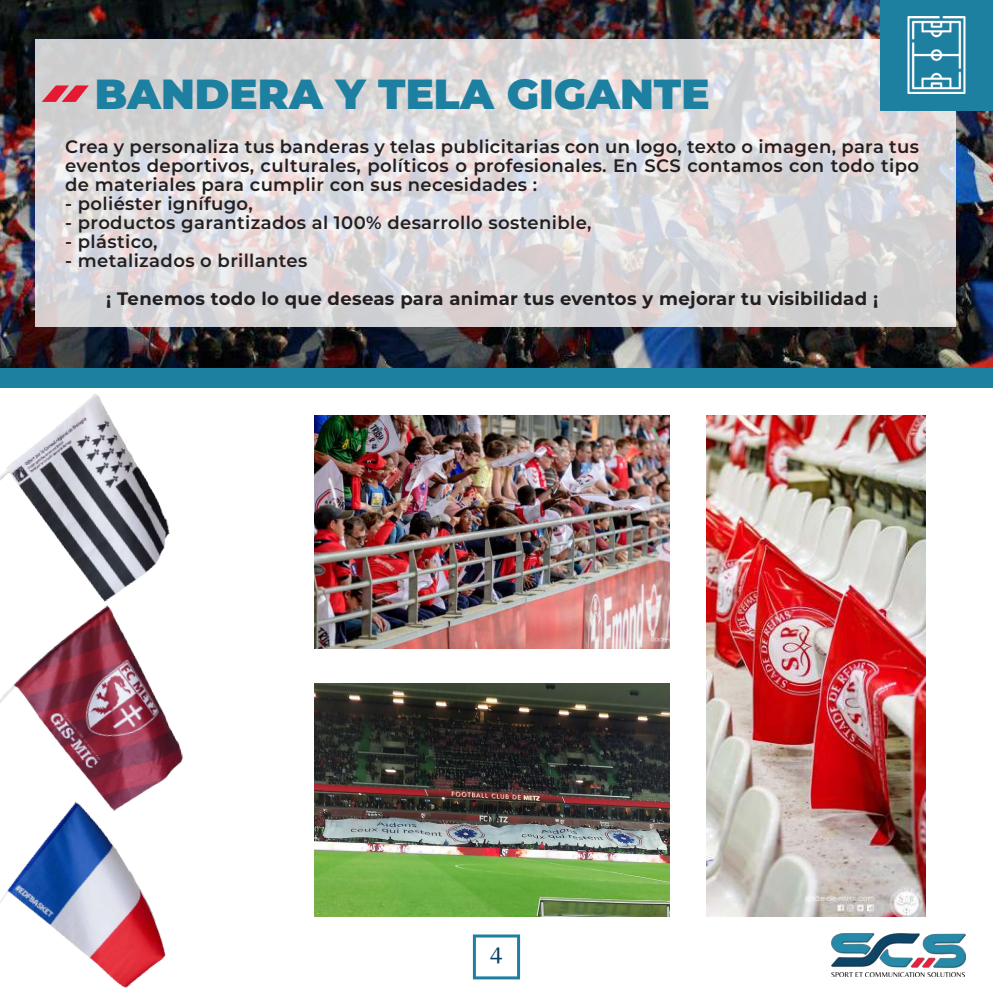
<style>
.page{position:relative;width:993px;height:993px;background:#fff}
.page>*{position:absolute;margin:0;border:0;box-sizing:border-box;transform-origin:0 0}
.t1{font:900 42px "Montserrat";color:#1e80a1}
.t2{font:24px "Belleza";color:#0a3c5f}
.t3{font:600 18px/19px "Montserrat";letter-spacing:.02em;color:#231f20;text-align:justify}
.t4{font:700 18px "Montserrat";letter-spacing:.02em;color:#231f20}
</style>
<div class="page">
<img style="left:706px;top:415px;width:219px;height:501px">
<img style="left:0;top:0;width:992px;height:368px">
<div style="left:472px;top:934px;width:48px;height:45px;border:3px solid #1e80a1"></div>
<svg style="left:35px;top:40px;width:920px;height:287px;background:#dcd9da"></svg>
<div style="left:879px;top:0;width:113px;height:110px;background:#1e80a1"></div>
<img style="left:907px;top:17px;width:59px;height:77px">
<div style="left:0;top:368px;width:992px;height:20px;background:#1e80a1"></div>
<img style="left:0;top:394px;width:170px;height:199px">
<img style="left:0;top:827px;width:166px;height:161px">
<img style="left:0;top:593px;width:183px;height:234px">
<img style="left:315px;top:415px;width:354px;height:233px">
<img style="left:315px;top:683px;width:354px;height:233px">
<img style="left:831px;top:933px;width:133px;height:42px">
<svg style="left:42px;top:85px;width:47px;height:17px"></svg>
<h1 class="t1" style="left:95px;top:62px;width:616px">BANDERA Y TELA GIGANTE</h1>
<p class="t3" style="left:65px;top:136px;width:855px">Crea y personaliza tus banderas y telas publicitarias con un logo, texto o imagen, para tus eventos deportivos, culturales, políticos o profesionales. En SCS contamos con todo tipo de materiales para cumplir con sus necesidades :</p>
<p class="t3" style="left:65px;top:193px;width:189px">- poliéster ignífugo,</p>
<p class="t3" style="left:65px;top:212px;width:527px">- productos garantizados al 100% desarrollo sostenible,</p>
<p class="t3" style="left:65px;top:231px;width:94px">- plástico,</p>
<p class="t3" style="left:65px;top:250px;width:243px">- metalizados o brillantes</p>
<p class="t4" style="left:106px;top:285px;width:773px">¡ Tenemos todo lo que deseas para animar tus eventos y mejorar tu visibilidad ¡</p>
<h2 class="t2" style="left:490px;top:938px;width:13px">4</h2>
</div>
